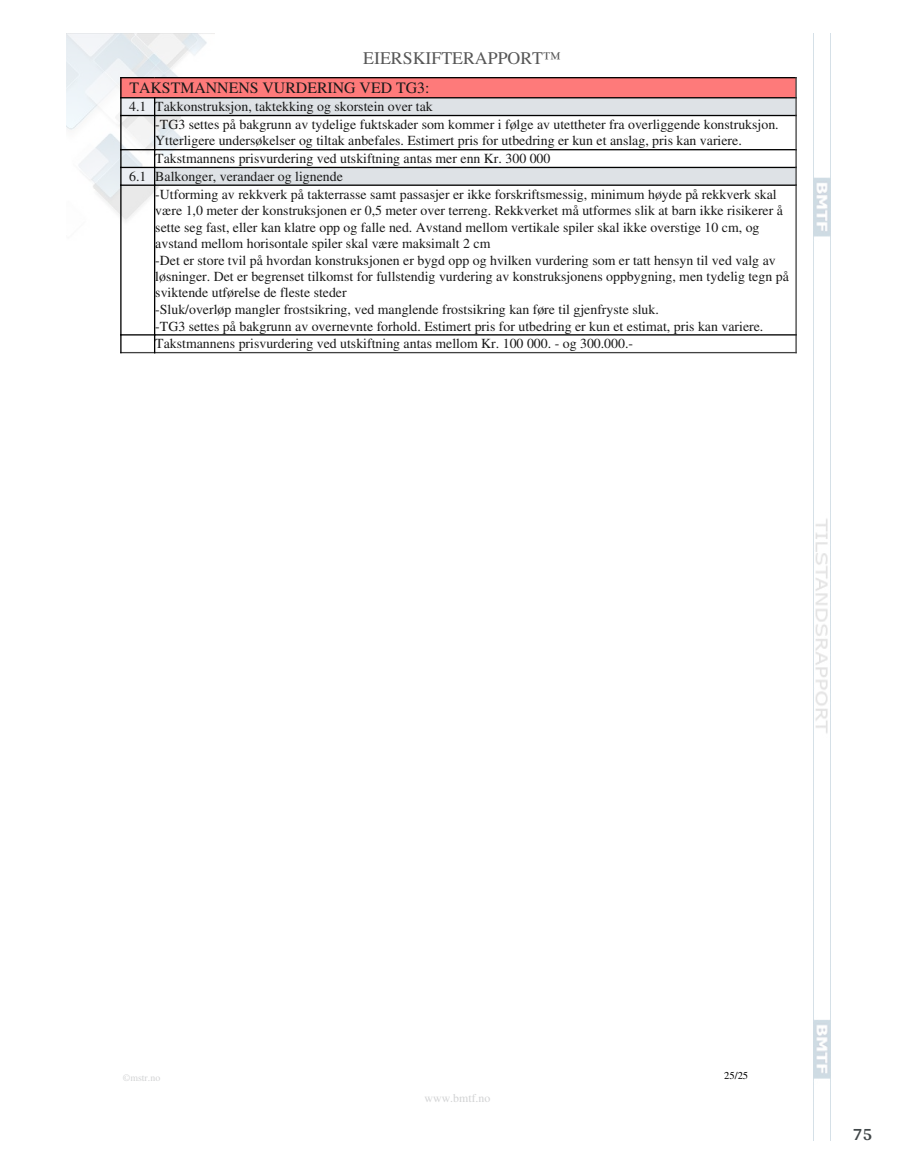
<style>
.page{position:relative;width:915px;height:1172px;background:#fff}
.page>*{position:absolute;margin:0;border:0;box-sizing:border-box;transform-origin:0 0}
.t1{font:700 18px "Arya";color:#414749}
.t2{font:17.85px "Times";color:#575757}
.t3{font:15.75px "Times";color:#191919}
.t4{font:13.8px/16.6px "Times";color:#191919}
.t5{font:11.85px "Times";color:#d2d3d4}
.t6{font:10.5px "Times";color:#000}
.t7{font:9.9px "Times";color:#d2d3d4}
</style>
<div class="page">
<img style="left:66px;top:33px;width:149px;height:207px">
<img style="left:813px;top:33px;width:17px;height:1107px">
<div style="left:121px;top:78px;width:674px;height:20px;background:#fe7a7a"></div>
<hr style="left:120px;top:77px;width:35px;height:1px;background:#000">
<hr style="left:155px;top:77px;width:641px;height:1px;background:#000">
<div style="left:121px;top:98px;width:34px;height:18px;background:#ebeef3"></div>
<hr style="left:120px;top:97px;width:35px;height:1px;background:#000">
<svg style="left:120px;top:77px;width:1px;height:38px"></svg>
<div style="left:155px;top:98px;width:640px;height:18px;background:#dee2e6"></div>
<hr style="left:154px;top:97px;width:642px;height:1px;background:#000">
<svg style="left:154px;top:98px;width:1px;height:17px"></svg>
<svg style="left:795px;top:77px;width:1px;height:38px"></svg>
<hr style="left:120px;top:115px;width:35px;height:1px;background:#000">
<hr style="left:120px;top:115px;width:1px;height:35px;background:#000">
<hr style="left:154px;top:115px;width:642px;height:1px;background:#000">
<hr style="left:154px;top:115px;width:1px;height:35px;background:#000">
<hr style="left:795px;top:115px;width:1px;height:35px;background:#424242">
<hr style="left:120px;top:149px;width:35px;height:1px;background:#000">
<hr style="left:154px;top:149px;width:642px;height:1px;background:#000">
<div style="left:121px;top:167px;width:34px;height:18px;background:#ebeef3"></div>
<hr style="left:120px;top:167px;width:35px;height:1px;background:#000">
<svg style="left:120px;top:150px;width:1px;height:35px"></svg>
<div style="left:155px;top:167px;width:640px;height:18px;background:#dee2e6"></div>
<hr style="left:154px;top:167px;width:642px;height:1px;background:#000">
<svg style="left:154px;top:150px;width:1px;height:35px"></svg>
<svg style="left:795px;top:149px;width:1px;height:36px"></svg>
<hr style="left:120px;top:185px;width:35px;height:1px;background:#000">
<hr style="left:120px;top:185px;width:1px;height:150px;background:#000">
<hr style="left:154px;top:185px;width:642px;height:1px;background:#000">
<hr style="left:154px;top:185px;width:1px;height:150px;background:#000">
<hr style="left:795px;top:185px;width:1px;height:150px;background:#424242">
<hr style="left:120px;top:334px;width:35px;height:1px;background:#000">
<hr style="left:120px;top:352px;width:35px;height:1px;background:#424242">
<svg style="left:120px;top:335px;width:1px;height:18px"></svg>
<hr style="left:154px;top:334px;width:642px;height:1px;background:#000">
<hr style="left:154px;top:352px;width:642px;height:1px;background:#424242">
<svg style="left:154px;top:335px;width:1px;height:18px"></svg>
<svg style="left:795px;top:334px;width:1px;height:18px"></svg>
<p class="t2" style="left:363px;top:48px;width:199px">EIERSKIFTERAPPORT™</p>
<p class="t3" style="left:129px;top:79px;width:301px">TAKSTMANNENS VURDERING VED TG3:</p>
<p class="t4" style="left:155px;top:98px;width:624px;line-height:17.7px;text-indent:-26px">4.1 Takkonstruksjon, taktekking og skorstein over tak<br>-TG3 settes på bakgrunn av tydelige fuktskader som kommer i følge av utettheter fra overliggende konstruksjon.</p>
<p class="t4" style="left:155px;top:132px;width:588px">Ytterligere undersøkelser og tiltak anbefales. Estimert pris for utbedring er kun et anslag, pris kan variere.</p>
<p class="t4" style="left:155px;top:150px;width:396px">Takstmannens prisvurdering ved utskiftning antas mer enn Kr. 300 000</p>
<p class="t4" style="left:129px;top:168px;width:215px">6.1 Balkonger, verandaer og lignende</p>
<p class="t4" style="left:155px;top:185px;width:622px">-Utforming av rekkverk på takterrasse samt passasjer er ikke forskriftsmessig, minimum høyde på rekkverk skal</p>
<p class="t4" style="left:155px;top:202px;width:634px">være 1,0 meter der konstruksjonen er 0,5 meter over terreng. Rekkverket må utformes slik at barn ikke risikerer å sette seg fast, eller kan klatre opp og falle ned. Avstand mellom vertikale spiler skal ikke overstige 10 cm, og avstand mellom horisontale spiler skal være maksimalt 2 cm<br>-Det er store tvil på hvordan konstruksjonen er bygd opp og hvilken vurdering som er tatt hensyn til ved valg av løsninger. Det er begrenset tilkomst for fullstendig vurdering av konstruksjonens oppbygning, men tydelig tegn på sviktende utførelse de fleste steder<br>-Sluk/overløp mangler frostsikring, ved manglende frostsikring kan føre til gjenfryste sluk.<br>-TG3 settes på bakgrunn av overnevnte forhold. Estimert pris for utbedring er kun et estimat, pris kan variere.<br>Takstmannens prisvurdering ved utskiftning antas mellom Kr. 100 000. - og 300.000.-</p>
<p class="t7" style="left:123px;top:1071px;width:39px">©mstr.no</p>
<p class="t5" style="left:424px;top:1091px;width:67px">www.bmtf.no</p>
<p class="t6" style="left:724px;top:1070px;width:25px">25/25</p>
<h1 class="t1" style="left:852px;top:1123px;width:21px">75</h1>
</div>
